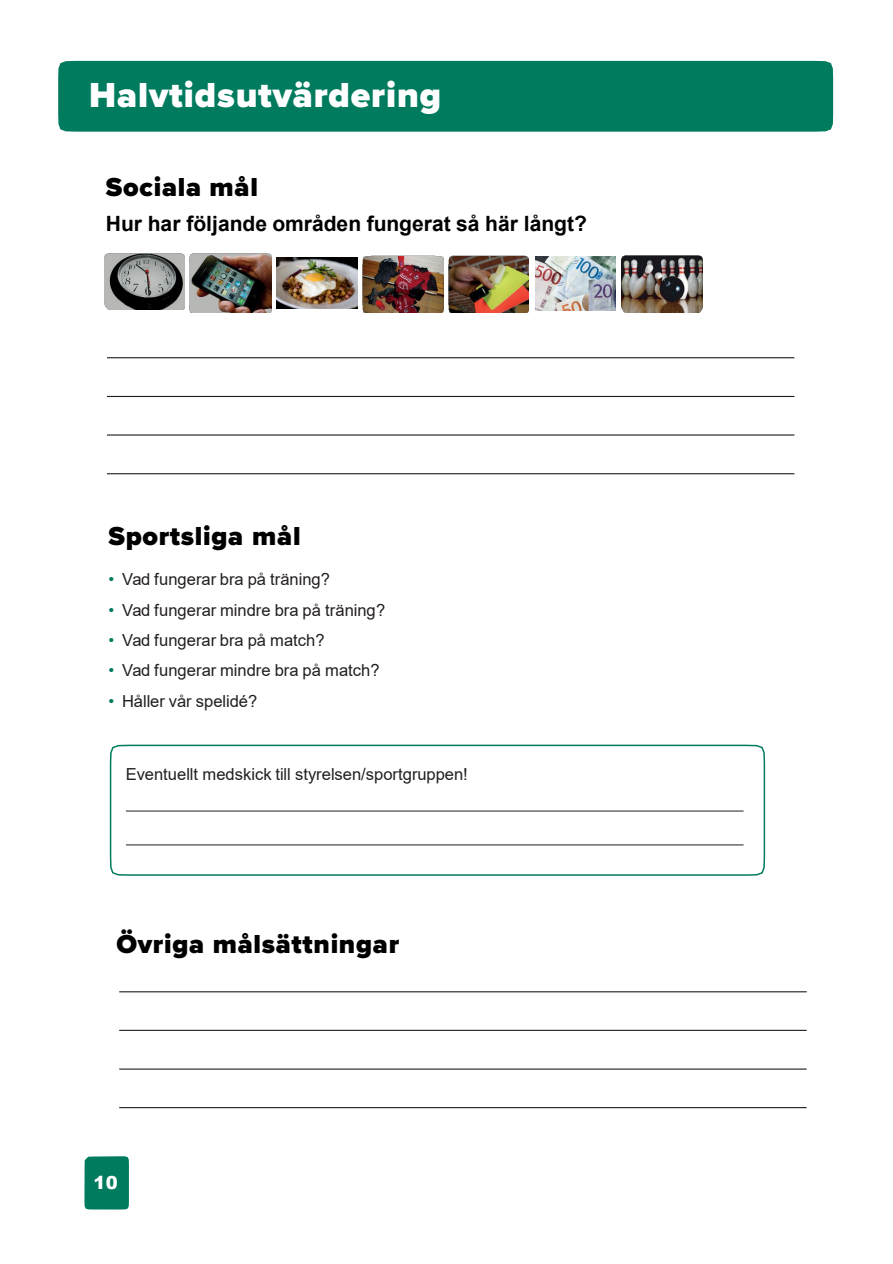
<style>
.page{position:relative;width:893px;height:1264px;background:#fff}
.page>*{position:absolute;margin:0;border:0;box-sizing:border-box;transform-origin:0 0}
.t1{font:900 36px "Proxima Nova";letter-spacing:.025em;color:#fff}
.t2{font:900 27px "Proxima Nova";letter-spacing:.025em;color:#000}
.t3{font:700 21px "Arial";color:#000}
.t4{font:900 18px "Arial";color:#fff}
.t5{font:16.5px "Arial";color:#231f20}
.s1{color:#007b5e}
</style>
<div class="page">
<div style="left:58px;top:61px;width:775px;height:71px;background:#007b5e"></div>
<svg style="left:109px;top:744px;width:656px;height:132px"></svg>
<hr style="left:107px;top:357px;width:687px;height:1px;background:#221e1f">
<hr style="left:107px;top:396px;width:687px;height:1px;background:#221e1f">
<hr style="left:107px;top:434px;width:687px;height:1px;background:#221e1f">
<hr style="left:107px;top:473px;width:687px;height:1px;background:#221e1f">
<hr style="left:126px;top:810px;width:617px;height:1px;background:#221e1f">
<hr style="left:126px;top:844px;width:617px;height:1px;background:#221e1f">
<img style="left:104px;top:253px;width:81px;height:57px">
<img style="left:190px;top:253px;width:81px;height:59px">
<img style="left:277px;top:257px;width:80px;height:51px">
<img style="left:448px;top:255px;width:81px;height:57px">
<img style="left:363px;top:255px;width:80px;height:57px">
<img style="left:621px;top:256px;width:81px;height:56px">
<img style="left:535px;top:257px;width:80px;height:53px">
<hr style="left:119px;top:991px;width:687px;height:1px;background:#221e1f">
<hr style="left:119px;top:1029px;width:687px;height:1px;background:#221e1f">
<hr style="left:119px;top:1068px;width:687px;height:1px;background:#221e1f">
<hr style="left:119px;top:1106px;width:687px;height:1px;background:#221e1f">
<div style="left:84px;top:1156px;width:45px;height:53px;background:#007b5e"></div>
<h1 class="t1" style="left:89px;top:68px;width:353px">Halvtidsutvärdering</h1>
<p class="t2" style="left:106px;top:167px;width:153px">Sociala mål</p>
<p class="t3" style="left:106px;top:209px;width:482px">Hur har följande områden fungerat så här långt?</p>
<p class="t2" style="left:108px;top:516px;width:194px">Sportsliga mål</p>
<p class="t5" style="left:108px;top:568px;width:223px"><span class="s1">•</span> Vad fungerar bra på träning?</p>
<p class="t5" style="left:108px;top:598px;width:278px"><span class="s1">•</span> Vad fungerar mindre bra på träning?</p>
<p class="t5" style="left:108px;top:628px;width:218px"><span class="s1">•</span> Vad fungerar bra på match?</p>
<p class="t5" style="left:108px;top:659px;width:273px"><span class="s1">•</span> Vad fungerar mindre bra på match?</p>
<p class="t5" style="left:108px;top:689px;width:150px"><span class="s1">•</span> Håller vår spelidé?</p>
<p class="t5" style="left:126px;top:762px;width:343px">Eventuellt medskick till styrelsen/sportgruppen!</p>
<p class="t2" style="left:116px;top:924px;width:284px">Övriga målsättningar</p>
<p class="t4" style="left:94px;top:1168px;width:26px">10</p>
</div>
